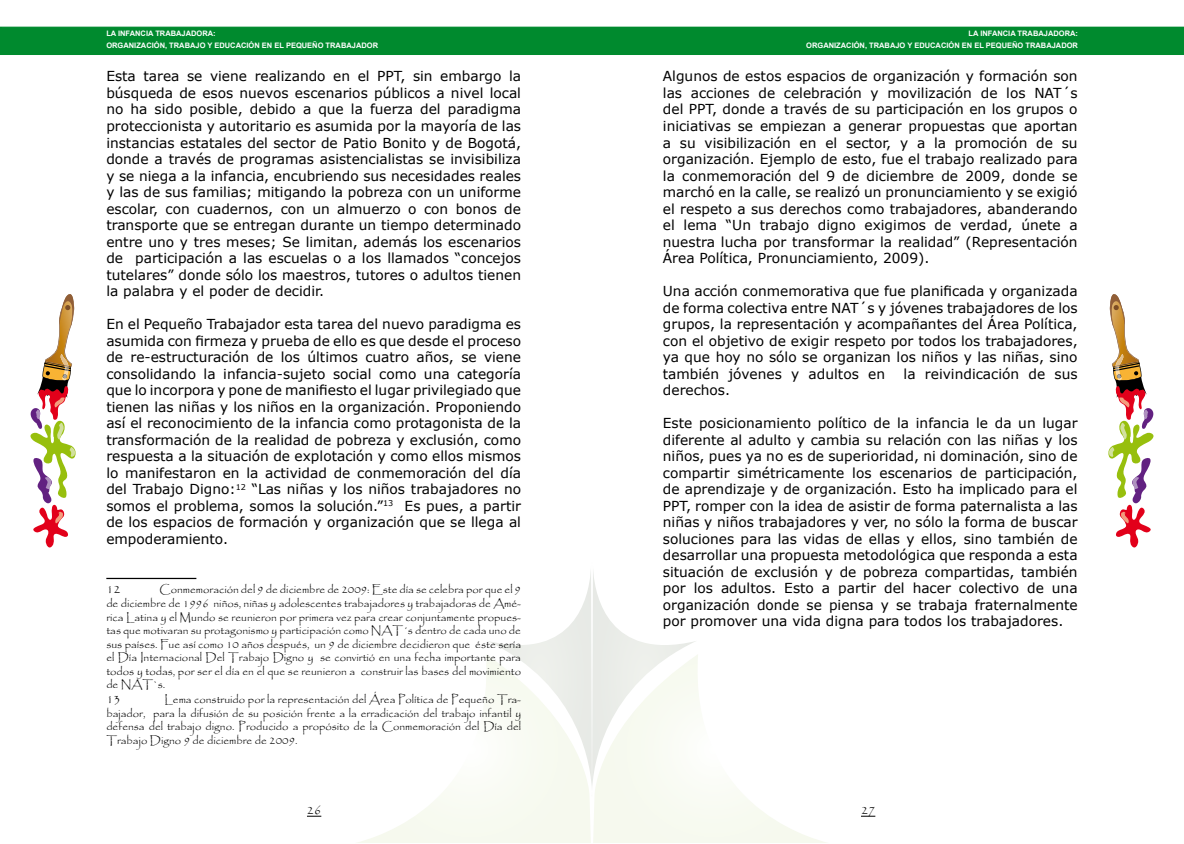
<style>
.page{position:relative;width:1184px;height:844px;background:#fff}
.page>*{position:absolute;margin:0;border:0;box-sizing:border-box;transform-origin:0 0}
.t1{font:13.75px/16.5px "Verdana";color:#000;text-align:justify}
.t2{font:12.5px "Papyrus";color:#000}
.t3{font:11.25px/13.5px "Papyrus";color:#000;text-align:justify}
.t4{font:700 7.5px/12px "Arial";color:#fff}
</style>
<div class="page">
<div style="left:0;top:27px;width:592px;height:28px;background:#008a2e"></div>
<div style="left:592px;top:27px;width:591px;height:27px;background:#008a2e"></div>
<div style="left:592px;top:27px;width:591px;height:28px;border:1px solid #008a2e"></div>
<svg style="left:307px;top:815px;width:14px;height:1px"></svg>
<svg style="left:861px;top:815px;width:14px;height:1px"></svg>
<svg style="left:1108px;top:294px;width:46px;height:254px"></svg>
<svg style="left:593px;top:655px;width:230px;height:187px"></svg>
<svg style="left:30px;top:294px;width:46px;height:254px"></svg>
<svg style="left:489px;top:572px;width:208px;height:225px"></svg>
<svg style="left:361px;top:654px;width:230px;height:188px"></svg>
<hr style="left:106px;top:577px;width:90px;height:2px;background:#000">
<p class="t4" style="left:106px;top:28px;width:273px">LA INFANCIA TRABAJADORA:<br>ORGANIZACIÓN, TRABAJO Y EDUCACIÓN EN EL PEQUEÑO TRABAJADOR</p>
<p class="t4" style="left:806px;top:28px;width:273px;text-align:right">LA INFANCIA TRABAJADORA:<br>ORGANIZACIÓN, TRABAJO Y EDUCACIÓN EN EL PEQUEÑO TRABAJADOR</p>
<p class="t1" style="left:106px;top:68px;width:416px">Esta tarea se viene realizando en el PPT, sin embargo la búsqueda de esos nuevos escenarios públicos a nivel local no ha sido posible, debido a que la fuerza del paradigma proteccionista y autoritario es asumida por la mayoría de las instancias estatales del sector de Patio Bonito y de Bogotá, donde a través de programas asistencialistas se invisibiliza y se niega a la infancia, encubriendo sus necesidades reales y las de sus familias; mitigando la pobreza con un uniforme escolar, con cuadernos, con un almuerzo o con bonos de transporte que se entregan durante un tiempo determinado entre uno y tres meses; Se limitan, además los escenarios de participación a las escuelas o a los llamados “concejos tutelares” donde sólo los maestros, tutores o adultos tienen la palabra y el poder de decidir.</p>
<p class="t1" style="left:106px;top:315px;width:416px">En el Pequeño Trabajador esta tarea del nuevo paradigma es asumida con firmeza y prueba de ello es que desde el proceso de re-estructuración de los últimos cuatro años, se viene consolidando la infancia-sujeto social como una categoría que lo incorpora y pone de manifiesto el lugar privilegiado que tienen las niñas y los niños en la organización. Proponiendo así el reconocimiento de la infancia como protagonista de la transformación de la realidad de pobreza y exclusión, como respuesta a la situación de explotación y como ellos mismos lo manifestaron en la actividad de conmemoración del día del Trabajo Digno:<sup>12</sup> “Las niñas y los niños trabajadores no somos el problema, somos la solución.”<sup>13</sup> Es pues, a partir de los espacios de formación y organización que se llega al empoderamiento.</p>
<p class="t2" style="left:106px;top:581px;width:16px">12</p>
<p class="t1" style="left:663px;top:68px;width:416px">Algunos de estos espacios de organización y formación son las acciones de celebración y movilización de los NAT´s del PPT, donde a través de su participación en los grupos o iniciativas se empiezan a generar propuestas que aportan a su visibilización en el sector, y a la promoción de su organización. Ejemplo de esto, fue el trabajo realizado para la conmemoración del 9 de diciembre de 2009, donde se marchó en la calle, se realizó un pronunciamiento y se exigió el respeto a sus derechos como trabajadores, abanderando el lema “Un trabajo digno exigimos de verdad, únete a nuestra lucha por transformar la realidad” (Representación Área Política, Pronunciamiento, 2009).</p>
<p class="t1" style="left:663px;top:282px;width:416px">Una acción conmemorativa que fue planificada y organizada de forma colectiva entre NAT´s y jóvenes trabajadores de los grupos, la representación y acompañantes del Área Política, con el objetivo de exigir respeto por todos los trabajadores, ya que hoy no sólo se organizan los niños y las niñas, sino también jóvenes y adultos en</p>
<p class="t1" style="left:903px;top:365px;width:175px">la reivindicación de sus</p>
<p class="t1" style="left:663px;top:381px;width:69px">derechos.</p>
<p class="t1" style="left:663px;top:414px;width:416px">Este posicionamiento político de la infancia le da un lugar diferente al adulto y cambia su relación con las niñas y los niños, pues ya no es de superioridad, ni dominación, sino de compartir simétricamente los escenarios de participación, de aprendizaje y de organización. Esto ha implicado para el PPT, romper con la idea de asistir de forma paternalista a las niñas y niños trabajadores y ver, no sólo la forma de buscar soluciones para las vidas de ellas y ellos, sino también de desarrollar una propuesta metodológica que responda a esta situación de exclusión y de pobreza compartidas, también por los adultos. Esto a partir del hacer colectivo de una organización donde se piensa y se trabaja fraternalmente por promover una vida digna para todos los trabajadores.</p>
<p class="t3" style="left:106px;top:582px;width:416px;text-indent:53px">Conmemoración del 9 de diciembre de 2009: Este día se celebra por que el 9 de diciembre de 1996 niños, niñas y adolescentes trabajadores y trabajadoras de Amé&shy;rica Latina y el Mundo se reunieron por primera vez para crear conjuntamente propues&shy;tas que motivaran su protagonismo y participación como NAT´s dentro de cada uno de sus países. Fue así como 10 años después, un 9 de diciembre decidieron que éste sería el Día Internacional Del Trabajo Digno y se convirtió en una fecha importante para todos y todas, por ser el día en el que se reunieron a construir las bases del movimiento de NAT`s.</p>
<p class="t2" style="left:106px;top:691px;width:16px">13</p>
<p class="t3" style="left:106px;top:692px;width:416px;text-indent:58px">Lema construido por la representación del Área Política de Pequeño Tra&shy;bajador, para la difusión de su posición frente a la erradicación del trabajo infantil y defensa del trabajo digno. Producido a propósito de la Conmemoración del Día del Trabajo Digno 9 de diciembre de 2009.</p>
<p class="t2" style="left:307px;top:801px;width:16px">26</p>
<p class="t2" style="left:861px;top:801px;width:16px">27</p>
</div>
